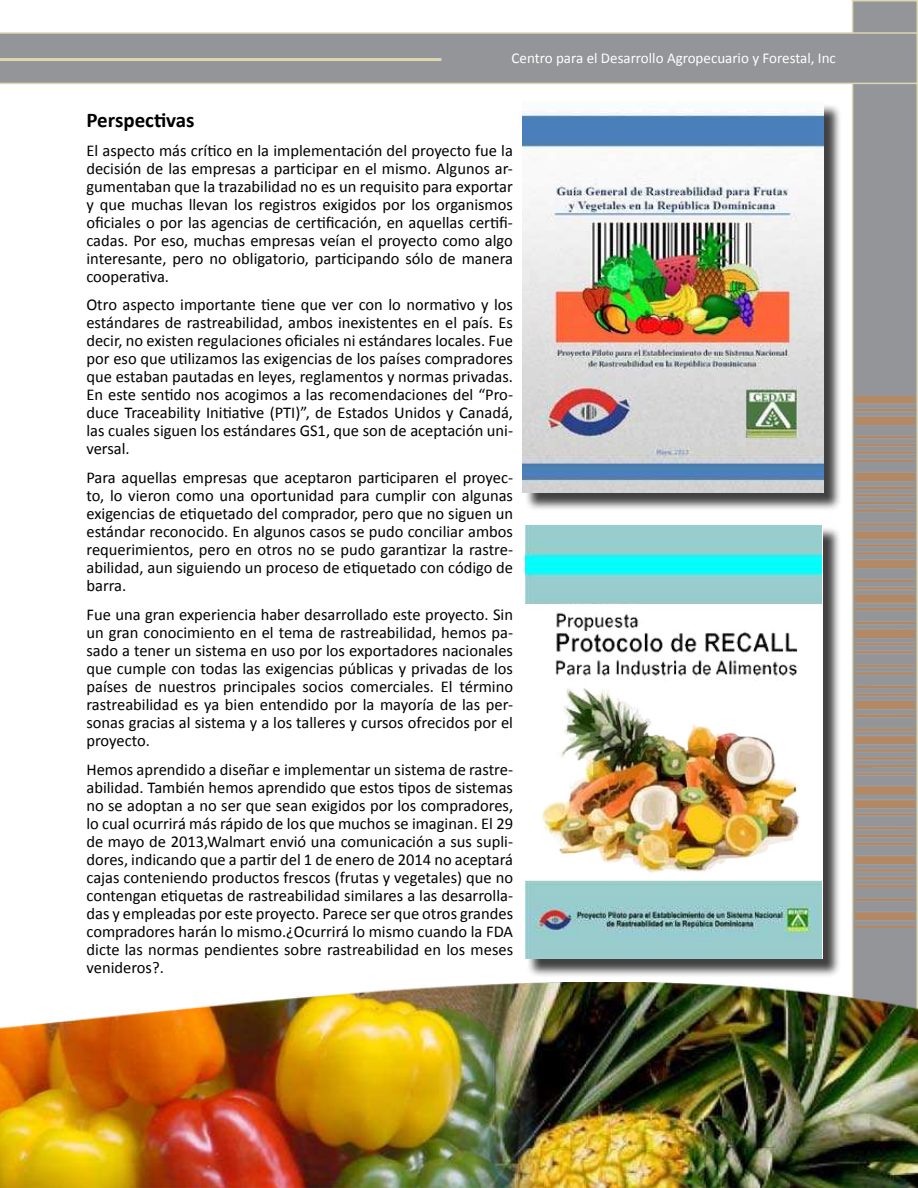
<style>
.page{position:relative;width:918px;height:1188px;background:#fff}
.page>*{position:absolute;margin:0;border:0;box-sizing:border-box;transform-origin:0 0}
.t1{font:700 21px "Calibri";color:#000}
.t2{font:16.5px/18px "Calibri";color:#000;text-align:justify}
.t3{font:15px "Calibri";color:#fff}
</style>
<div class="page">
<div style="left:853px;top:1px;width:64px;height:1186px;background:#939598"></div>
<div style="left:852px;top:0;width:66px;height:1188px;border:2px solid #dcd6b3"></div>
<svg style="left:0;top:32px;width:918px;height:52px;background:#97999a"></svg>
<svg style="left:0;top:58px;width:441px;height:3px"></svg>
<img style="left:0;top:982px;width:918px;height:206px">
<div style="left:524px;top:104px;width:324px;height:425px;background:#000;opacity:.75"></div>
<img style="left:522px;top:101px;width:302px;height:391px">
<div style="left:526px;top:526px;width:322px;height:458px;background:#000;opacity:.75"></div>
<img style="left:525px;top:525px;width:297px;height:433px">
<img style="left:855px;top:396px;width:60px;height:531px">
<p class="t3" style="left:512px;top:51px;width:326px">Centro para el Desarrollo Agropecuario y Forestal, Inc</p>
<p class="t1" style="left:86px;top:106px;width:110px">Perspec琀椀vas</p>
<p class="t2" style="left:86px;top:141px;width:428px">El aspecto más crí琀椀co en la implementación del proyecto fue la decisión de las empresas a par琀椀cipar en el mismo. Algunos ar&shy;gumentaban que la trazabilidad no es un requisito para exportar y que muchas llevan los registros exigidos por los organismos o昀椀ciales o por las agencias de cer琀椀昀椀cación, en aquellas cer琀椀昀椀&shy;cadas. Por eso, muchas empresas veían el proyecto como algo interesante, pero no obligatorio, par琀椀cipando sólo de manera coopera琀椀va.</p>
<p class="t2" style="left:86px;top:296px;width:428px">Otro aspecto importante 琀椀ene que ver con lo norma琀椀vo y los estándares de rastreabilidad, ambos inexistentes en el país. Es decir, no existen regulaciones o昀椀ciales ni estándares locales. Fue por eso que u琀椀lizamos las exigencias de los países compradores que estaban pautadas en leyes, reglamentos y normas privadas.<br>En este sen琀椀do nos acogimos a las recomendaciones del “Pro&shy;duce Traceability Ini琀椀a琀椀ve (PTI)”, de Estados Unidos y Canadá, las cuales siguen los estándares GS1, que son de aceptación uni&shy;versal.</p>
<p class="t2" style="left:86px;top:469px;width:428px">Para aquellas empresas que aceptaron par琀椀ciparen el proyec&shy;to, lo vieron como una oportunidad para cumplir con algunas exigencias de e琀椀quetado del comprador, pero que no siguen un estándar reconocido. En algunos casos se pudo conciliar ambos requerimientos, pero en otros no se pudo garan琀椀zar la rastre&shy;abilidad, aun siguiendo un proceso de e琀椀quetado con código de barra.</p>
<p class="t2" style="left:87px;top:606px;width:428px">Fue una gran experiencia haber desarrollado este proyecto. Sin un gran conocimiento en el tema de rastreabilidad, hemos pa&shy;sado a tener un sistema en uso por los exportadores nacionales que cumple con todas las exigencias públicas y privadas de los países de nuestros principales socios comerciales. El término rastreabilidad es ya bien entendido por la mayoría de las per&shy;sonas gracias al sistema y a los talleres y cursos ofrecidos por el proyecto.</p>
<p class="t2" style="left:86px;top:760px;width:428px">Hemos aprendido a diseñar e implementar un sistema de rastre&shy;abilidad. También hemos aprendido que estos 琀椀pos de sistemas no se adoptan a no ser que sean exigidos por los compradores, lo cual ocurrirá más rápido de los que muchos se imaginan. El 29 de mayo de 2013,Walmart envió una comunicación a sus supli&shy;dores, indicando que a par琀椀r del 1 de enero de 2014 no aceptará cajas conteniendo productos frescos (frutas y vegetales) que no contengan e琀椀quetas de rastreabilidad similares a las desarrolla&shy;das y empleadas por este proyecto. Parece ser que otros grandes compradores harán lo mismo.¿Ocurrirá lo mismo cuando la FDA dicte las normas pendientes sobre rastreabilidad en los meses venideros?.</p>
</div>
